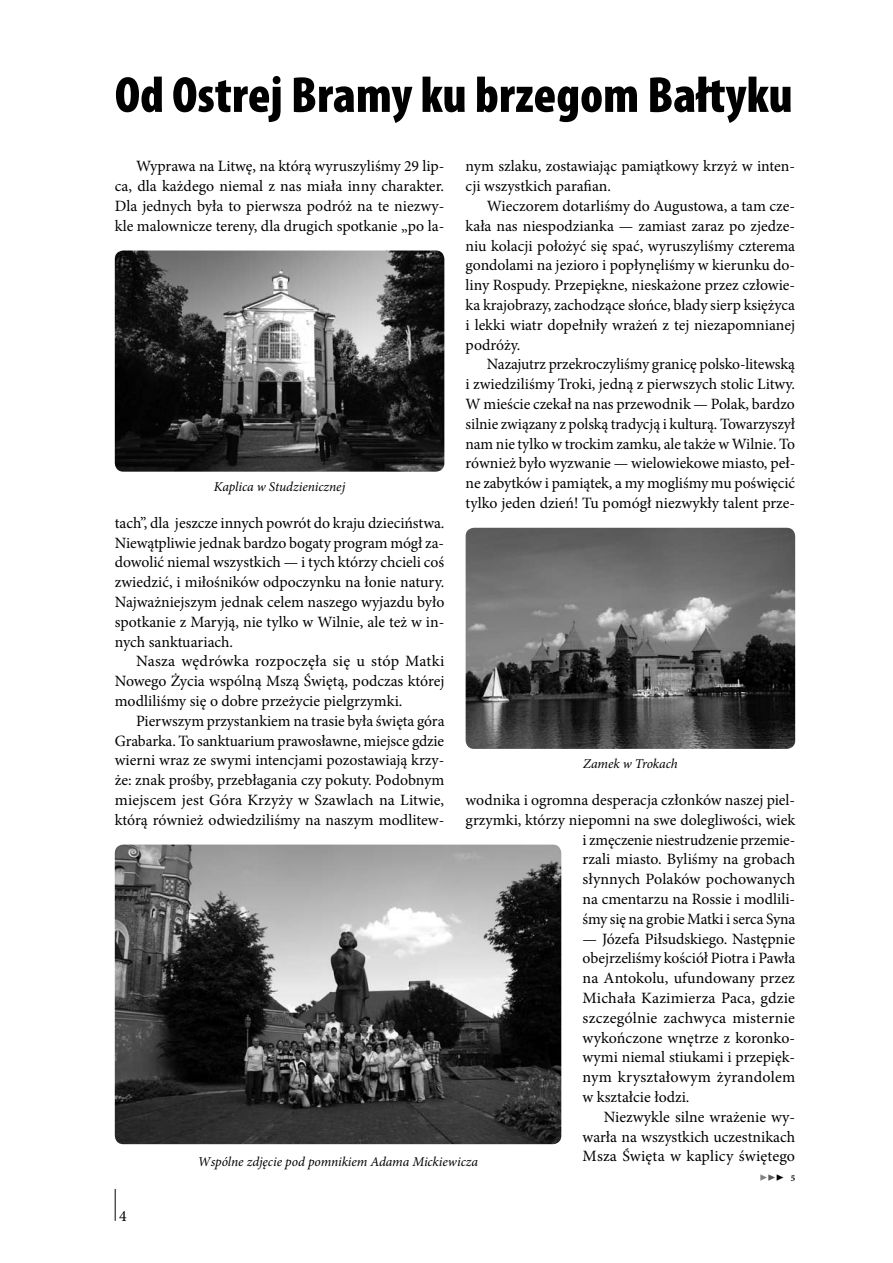
<style>
.page{position:relative;width:893px;height:1263px;background:#fff}
.page>*{position:absolute;margin:0;border:0;box-sizing:border-box;transform-origin:0 0}
.t1{font:900 condensed 51px "Myriad Pro";color:#000}
.t2{font:15.75px/19.8px "Minion Pro";color:#000;text-align:justify}
.t3{font:italic 13.5px "Minion Pro";letter-spacing:-.005em;color:#000}
.t4{font:700 13.5px "Minion Pro";color:#808285}
.s1{color:#58595b}
.s2{color:#000}
.s3{font-size:9px;color:#000}
</style>
<div class="page">
<hr style="left:115px;top:1189px;width:1px;height:32px;background:#000">
<img style="left:115px;top:250px;width:329px;height:222px">
<img style="left:466px;top:528px;width:329px;height:221px">
<img style="left:115px;top:844px;width:446px;height:300px">
<h1 class="t1" style="left:115px;top:66px;width:679px">Od Ostrej Bramy ku brzegom Bałtyku</h1>
<p class="t2" style="left:466px;top:156px;width:331px">nym szlaku, zostawiając pamiątkowy krzyż w inten&shy;cji wszystkich parafian.</p>
<p class="t2" style="left:466px;top:196px;width:331px;text-indent:21px">Wieczorem dotarliśmy do Augustowa, a tam cze&shy;kała nas niespodzianka — zamiast zaraz po zjedze&shy;niu kolacji położyć się spać, wyruszyliśmy czterema gondolami na jezioro i popłynęliśmy w kierunku do&shy;liny Rospudy. Przepiękne, nieskażone przez człowie&shy;ka krajobrazy, zachodzące słońce, blady sierp księżyca i lekki wiatr dopełniły wrażeń z tej niezapomnianej podróży.</p>
<p class="t2" style="left:466px;top:354px;width:331px;text-indent:21px">Nazajutrz przekroczyliśmy granicę polsko-litewską i zwiedziliśmy Troki, jedną z pierwszych stolic Litwy.<br>W mieście czekał na nas przewodnik — Polak, bardzo silnie związany z polską tradycją i kulturą. Towarzyszył nam nie tylko w trockim zamku, ale także w Wilnie. To również było wyzwanie — wielowiekowe miasto, peł&shy;ne zabytków i pamiątek, a my mogliśmy mu poświęcić tylko jeden dzień! Tu pomógł niezwykły talent prze-</p>
<p class="t2" style="left:115px;top:156px;width:331px;text-indent:21px">Wyprawa na Litwę, na którą wyruszyliśmy 29 lip&shy;ca, dla każdego niemal z nas miała inny charakter.<br>Dla jednych była to pierwsza podróż na te niezwy&shy;kle malownicze tereny, dla drugich spotkanie „po la-</p>
<p class="t3" style="left:214px;top:477px;width:133px">Kaplica w Studzienicznej</p>
<p class="t2" style="left:115px;top:513px;width:331px">tach”, dla jeszcze innych powrót do kraju dzieciństwa.<br>Niewątpliwie jednak bardzo bogaty program mógł za&shy;dowolić niemal wszystkich — i tych którzy chcieli coś zwiedzić, i miłośników odpoczynku na łonie natury.<br>Najważniejszym jednak celem naszego wyjazdu było spotkanie z Maryją, nie tylko w Wilnie, ale też w in&shy;nych sanktuariach.</p>
<p class="t2" style="left:115px;top:651px;width:331px;text-indent:21px">Nasza wędrówka rozpoczęła się u stóp Matki Nowego Życia wspólną Mszą Świętą, podczas której modliliśmy się o dobre przeżycie pielgrzymki.</p>
<p class="t2" style="left:115px;top:711px;width:331px;text-indent:21px">Pierwszym przystankiem na trasie była święta góra Grabarka. To sanktuarium prawosławne, miejsce gdzie wierni wraz ze swymi intencjami pozostawiają krzy&shy;że: znak prośby, przebłagania czy pokuty. Podobnym miejscem jest Góra Krzyży w Szawlach na Litwie, którą również odwiedziliśmy na naszym modlitew-</p>
<p class="t3" style="left:583px;top:754px;width:96px">Zamek w Trokach</p>
<p class="t2" style="left:466px;top:790px;width:331px;text-align:right">wodnika i ogromna desperacja członków naszej piel&shy;grzymki, którzy niepomni na swe dolegliwości, wiek i zmęczenie niestrudzenie przemie-<br>rzali miasto. Byliśmy na grobach<br>słynnych Polaków pochowanych<br>na cmentarzu na Rossie i modlili-<br>śmy się na grobie Matki i serca Syna</p>
<p class="t2" style="left:583px;top:929px;width:214px">— Józefa Piłsudskiego. Następnie obejrzeliśmy kościół Piotra i Pawła na Antokolu, ufundowany przez Michała Kazimierza Paca, gdzie szczególnie zachwyca misternie wykończone wnętrze z koronko&shy;wymi niemal stiukami i przepięk&shy;nym kryształowym żyrandolem w kształcie łodzi.</p>
<p class="t2" style="left:583px;top:1107px;width:214px;text-align:right">Niezwykle silne wrażenie wy&shy;warła na wszystkich uczestnikach</p>
<p class="t3" style="left:198px;top:1152px;width:282px">Wspólne zdjęcie pod pomnikiem Adama Mickiewicza</p>
<p class="t2" style="left:583px;top:1146px;width:214px">Msza Święta w kaplicy świętego</p>
<p class="t2" style="left:119px;top:1206px;width:9px">4</p>
<p class="t4" style="left:759px;top:1167px;width:37px">▶<span class="s1">▶</span><span class="s2">▶</span> <span class="s3">5</span></p>
</div>
